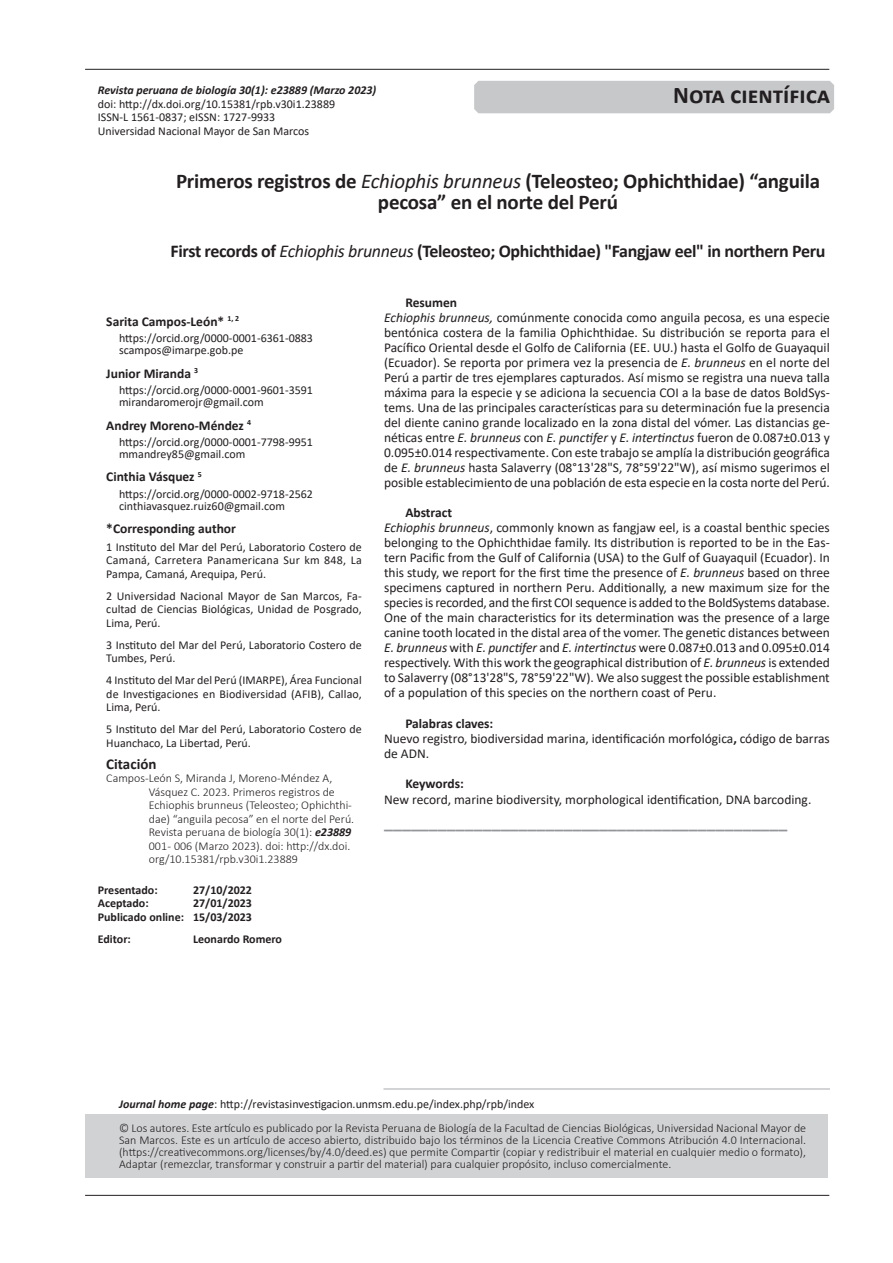
<style>
.page{position:relative;width:893px;height:1263px;background:#fff}
.page>*{position:absolute;margin:0;border:0;box-sizing:border-box;transform-origin:0 0}
.t1{font:700 24px "Calibri";color:#231f20}
.t2{font:700 21px/21px "Calibri";letter-spacing:-.01em;color:#231f20;text-align:center}
.t3{font:700 18px "Calibri";letter-spacing:-.02em;color:#231f20}
.t4{font:700 18px "Calibri";color:#939598}
.t5{font:700 15px "Calibri";color:#231f20}
.t6{font:13.5px/15px "Calibri";color:#231f20}
.t7{font:700 13.5px "Calibri";color:#231f20}
.t8{font:12px/13.5px "Calibri";color:#231f20}
.t9{font:300 12px/13.5px "Calibri";color:#231f20;text-align:justify}
.t10{font:700 12px/13.5px "Calibri";color:#231f20;text-align:right}
.t11{font:italic 700 12px "Calibri";color:#231f20}
.s1{font-weight:400;font-style:italic}
.s2{font-weight:700;font-style:italic}
.s3{font-weight:700}
.s4{font-style:italic}
</style>
<div class="page">
<hr style="left:85px;top:1195px;width:744px;height:1px;background:#231f20">
<hr style="left:85px;top:69px;width:744px;height:1px;background:#231f20">
<div style="left:85px;top:1114px;width:742px;height:64px;background:#d1d2d4"></div>
<hr style="left:383px;top:1089px;width:447px;height:1px;background:#a8a9ad">
<div style="left:474px;top:81px;width:360px;height:32px;background:#c7c8ca"></div>
<p class="t11" style="left:98px;top:82px;width:280px">Revista peruana de biología 30(1): e23889 (Marzo 2023)</p>
<p class="t8" style="left:98px;top:97px;width:239px">doi: http://dx.doi.org/10.15381/rpb.v30i1.23889<br>ISSN-L 1561-0837; eISSN: 1727-9933<br>Universidad Nacional Mayor de San Marcos</p>
<h1 class="t1" style="left:673px;top:78px;width:158px">Nota científica</h1>
<h2 class="t2" style="left:176px;top:170px;width:645px">Primeros registros de <span class="s1">Echiophis brunneus</span> (Teleosteo; Ophichthidae) “anguila pecosa” en el norte del Perú</h2>
<h3 class="t3" style="left:171px;top:238px;width:656px">First records of <span class="s1">Echiophis brunneus</span> (Teleosteo; Ophichthidae) "Fangjaw eel" in northern Peru</h3>
<p class="t7" style="left:106px;top:312px;width:134px">Sarita Campos-León* <sup>1,</sup> <sup>2</sup></p>
<p class="t8" style="left:119px;top:332px;width:195px;line-height:12px">https://orcid.org/0000-0001-6361-0883 scampos@imarpe.gob.pe</p>
<p class="t7" style="left:106px;top:364px;width:93px">Junior Miranda <sup>3</sup></p>
<p class="t8" style="left:119px;top:384px;width:195px;line-height:12px">https://orcid.org/0000-0001-9601-3591 mirandaromerojr@gmail.com</p>
<p class="t7" style="left:106px;top:415px;width:146px">Andrey Moreno-Méndez <sup>4</sup></p>
<p class="t8" style="left:119px;top:435px;width:195px;line-height:12px">https://orcid.org/0000-0001-7798-9951 mmandrey85@gmail.com</p>
<p class="t7" style="left:106px;top:467px;width:97px">Cinthia Vásquez <sup>5</sup></p>
<p class="t8" style="left:119px;top:487px;width:195px;line-height:12px">https://orcid.org/0000-0002-9718-2562 cinthiavasquez.ruiz60@gmail.com</p>
<p class="t7" style="left:106px;top:519px;width:131px">*Corresponding author</p>
<p class="t8" style="left:106px;top:540px;width:257px;text-align:justify">1 Instituto del Mar del Perú, Laboratorio Costero de Camaná, Carretera Panamericana Sur km 848, La Pampa, Camaná, Arequipa, Perú.</p>
<p class="t8" style="left:106px;top:589px;width:257px;text-align:justify">2 Universidad Nacional Mayor de San Marcos, Fa&shy;cultad de Ciencias Biológicas, Unidad de Posgrado, Lima, Perú.</p>
<p class="t8" style="left:106px;top:638px;width:257px">3 Instituto del Mar del Perú, Laboratorio Costero de<br>Tumbes, Perú.</p>
<p class="t8" style="left:106px;top:673px;width:257px;text-align:justify">4 Instituto del Mar del Perú (IMARPE), Área Funcional de Investigaciones en Biodiversidad (AFIB), Callao, Lima, Perú.</p>
<p class="t8" style="left:106px;top:722px;width:257px">5 Instituto del Mar del Perú, Laboratorio Costero de<br>Huanchaco, La Libertad, Perú.</p>
<p class="t5" style="left:106px;top:753px;width:52px">Citación</p>
<p class="t9" style="left:149px;top:771px;width:207px;text-align:left;text-indent:-43px">Campos-León S, Miranda J, Moreno-Méndez A, Vásquez C. 2023. Primeros registros de Echiophis brunneus (Teleosteo; Ophichthi&shy;dae) “anguila pecosa” en el norte del Perú.<br>Revista peruana de biología 30(1): <span class="s2">e23889<br></span>001 - 006 (Marzo 2023). doi: http://dx.doi. org/10.15381/rpb.v30i1.23889</p>
<p class="t10" style="left:98px;top:883px;width:61px">Presentado:</p>
<p class="t10" style="left:193px;top:883px;width:60px">27/10/2022</p>
<p class="t10" style="left:98px;top:896px;width:52px">Aceptado:</p>
<p class="t10" style="left:98px;top:896px;width:156px">27/01/2023<br>Publicado online: 15/03/2023</p>
<p class="t10" style="left:98px;top:932px;width:35px">Editor:</p>
<p class="t10" style="left:193px;top:932px;width:91px">Leonardo Romero</p>
<p class="t6" style="left:384px;top:294px;width:447px;text-indent:21px"><span class="s3">Resumen<br></span><span class="s4">Echiophis brunneus,</span> comúnmente conocida como anguila pecosa, es una especie bentónica costera de la familia Ophichthidae. Su distribución se reporta para el Pacífico Oriental desde el Golfo de California (EE. UU.) hasta el Golfo de Guayaquil (Ecuador). Se reporta por primera vez la presencia de <span class="s4">E. brunneus</span> en el norte del Perú a partir de tres ejemplares capturados. Así mismo se registra una nueva talla máxima para la especie y se adiciona la secuencia COI a la base de datos BoldSys&shy;tems. Una de las principales características para su determinación fue la presencia del diente canino grande localizado en la zona distal del vómer. Las distancias ge&shy;néticas entre <span class="s4">E. brunneus</span> con <span class="s4">E. punctifer</span> y <span class="s4">E. intertinctus</span> fueron de 0.087±0.013 y 0.095±0.014 respectivamente. Con este trabajo se amplía la distribución geográfica de <span class="s4">E. brunneus</span> hasta Salaverry (08°13'28"S, 78°59'22"W), así mismo sugerimos el posible establecimiento de una población de esta especie en la costa norte del Perú.</p>
<p class="t6" style="left:384px;top:505px;width:447px;text-indent:21px"><span class="s3">Abstract<br></span><span class="s4">Echiophis brunneus</span>, commonly known as fangjaw eel, is a coastal benthic species belonging to the Ophichthidae family. Its distribution is reported to be in the Eas&shy;tern Pacific from the Gulf of California (USA) to the Gulf of Guayaquil (Ecuador). In this study, we report for the first time the presence of <span class="s4">E. brunneus</span> based on three specimens captured in northern Peru. Additionally, a new maximum size for the species is recorded, and the first COI sequence is added to the BoldSystems database.<br>One of the main characteristics for its determination was the presence of a large canine tooth located in the distal area of the vomer. The genetic distances between <span class="s4">E. brunneus</span> with <span class="s4">E. punctifer</span> and <span class="s4">E. intertinctus</span> were 0.087±0.013 and 0.095±0.014 respectively. With this work the geographical distribution of <span class="s4">E. brunneus</span> is extended to Salaverry (08°13'28"S, 78°59'22"W). We also suggest the possible establishment of a population of this species on the northern coast of Peru.</p>
<p class="t6" style="left:384px;top:715px;width:447px;text-indent:21px"><span class="s3">Palabras claves:<br></span>Nuevo registro, biodiversidad marina, identificación morfológica<span class="s3">,</span> código de barras de ADN.</p>
<p class="t7" style="left:405px;top:774px;width:60px">Keywords:</p>
<p class="t6" style="left:384px;top:792px;width:429px">New record, marine biodiversity, morphological identification, DNA barcoding.</p>
<h3 class="t4" style="left:384px;top:809px;width:405px">_____________________________________________</h3>
<p class="t8" style="left:119px;top:1096px;width:417px"><span class="s2">Journal home page</span>: http://revistasinvestigacion.unmsm.edu.pe/index.php/rpb/index</p>
<p class="t9" style="left:119px;top:1122px;width:689px;line-height:12px">© Los autores. Este artículo es publicado por la Revista Peruana de Biología de la Facultad de Ciencias Biológicas, Universidad Nacional Mayor de San Marcos. Este es un artículo de acceso abierto, distribuido bajo los términos de la Licencia Creative Commons Atribución 4.0 Internacional. (https://creativecommons.org/licenses/by/4.0/deed.es) que permite Compartir (copiar y redistribuir el material en cualquier medio o formato), Adaptar (remezclar, transformar y construir a partir del material) para cualquier propósito, incluso comercialmente.</p>
</div>
